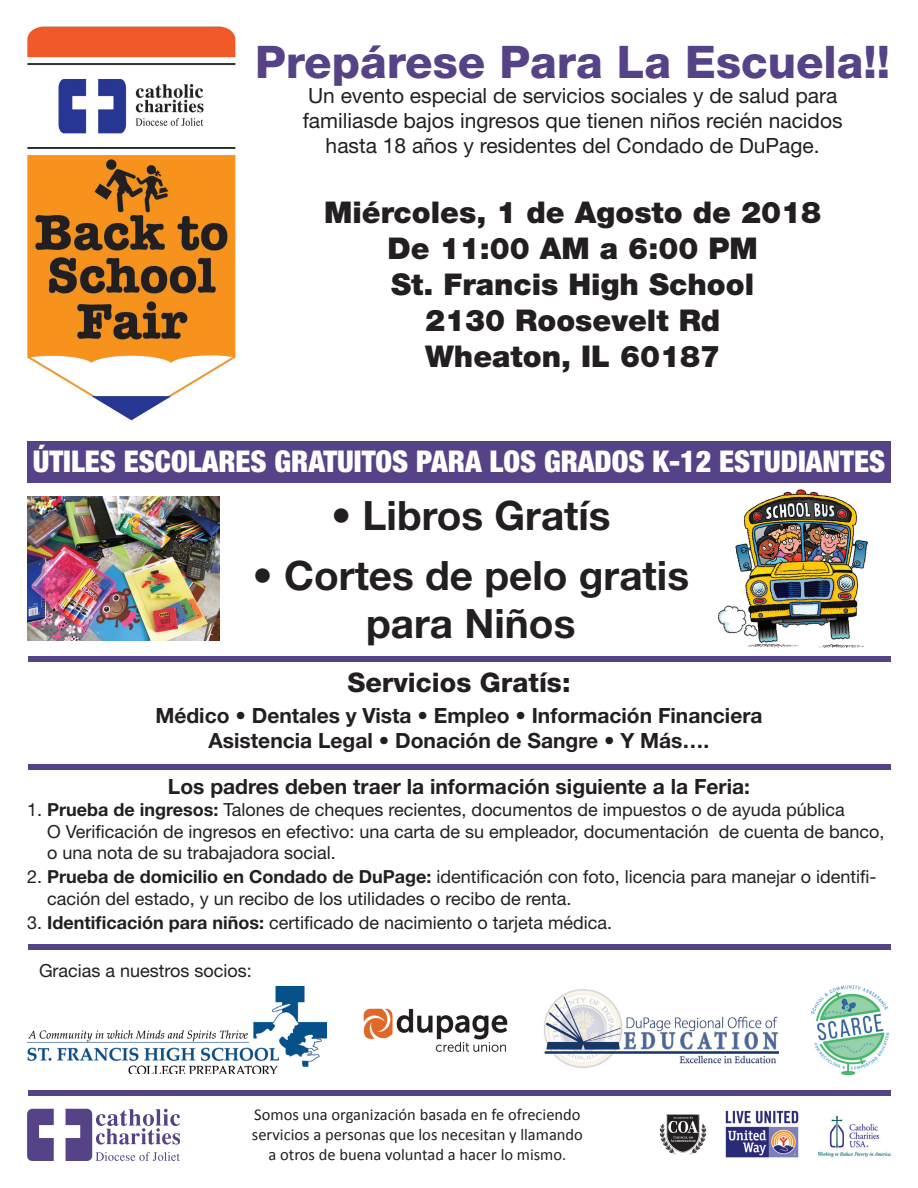
<style>
.page{position:relative;width:918px;height:1188px;background:#fff}
.page>*{position:absolute;margin:0;border:0;box-sizing:border-box;transform-origin:0 0}
.t1{font:800 45px "Helvetica Neue";color:#564286}
.t2{font:700 40.5px/48.6px "Helvetica Neue";color:#231f20;text-align:center}
.t3{font:900 30px/36px "Helvetica Neue";color:#231f20;text-align:center}
.t4{font:900 condensed 30px "Helvetica Neue";color:#fff}
.t5{font:800 27px "Helvetica Neue";color:#231f20}
.t6{font:700 21px/25.2px "Helvetica Neue";color:#231f20;text-align:center}
.t7{font:21px/25.2px "Helvetica Neue";color:#231f20;text-align:center}
.t8{font:18px/21.6px "Helvetica Neue";color:#231f20}
.t9{font:16.5px/19.8px "Calibri";color:#231f20;text-align:center}
.s1{font-weight:700}
</style>
<div class="page">
<img style="left:718px;top:490px;width:150px;height:157px">
<img style="left:27px;top:26px;width:209px;height:395px">
<img style="left:27px;top:496px;width:193px;height:145px">
<div style="left:27px;top:441px;width:864px;height:42px;background:#564286"></div>
<div style="left:29px;top:656px;width:862px;height:6px;background:#564286"></div>
<div style="left:29px;top:764px;width:862px;height:6px;background:#564286"></div>
<div style="left:29px;top:944px;width:862px;height:6px;background:#564286"></div>
<div style="left:29px;top:1090px;width:862px;height:6px;background:#564286"></div>
<img style="left:818px;top:1116px;width:74px;height:42px">
<img style="left:659px;top:1114px;width:48px;height:41px">
<img style="left:725px;top:1110px;width:74px;height:48px">
<svg style="left:27px;top:1109px;width:27px;height:52px"></svg>
<svg style="left:66px;top:1109px;width:114px;height:52px"></svg>
<img style="left:27px;top:987px;width:300px;height:87px">
<img style="left:812px;top:986px;width:77px;height:89px">
<img style="left:363px;top:1008px;width:145px;height:44px">
<img style="left:544px;top:989px;width:234px;height:79px">
<h1 class="t1" style="left:255px;top:35px;width:637px">Prepárese Para La Escuela!!</h1>
<p class="t7" style="left:303px;top:82px;width:541px">Un evento especial de servicios sociales y de salud para familiasde bajos ingresos que tienen niños recién nacidos hasta 18 años y residentes del Condado de DuPage.</p>
<h3 class="t3" style="left:324px;top:195px;width:499px">Miércoles, 1 de Agosto de 2018<br>De 11:00 AM a 6:00 PM<br>St. Francis High School<br>2130 Roosevelt Rd<br>Wheaton, IL 60187</h3>
<h3 class="t4" style="left:33px;top:443px;width:854px">ÚTILES ESCOLARES GRATUITOS PARA LOS GRADOS K-12 ESTUDIANTES</h3>
<h2 class="t2" style="left:331px;top:490px;width:281px">• Libros Gratís</h2>
<h2 class="t2" style="left:253px;top:550px;width:438px">• Cortes de pelo gratis para Niños</h2>
<h3 class="t5" style="left:347px;top:666px;width:225px">Servicios Gratís:</h3>
<p class="t6" style="left:155px;top:703px;width:609px">Médico • Dentales y Vista • Empleo • Información Financiera<br>Asistencia Legal • Donación de Sangre • Y Más….</p>
<p class="t6" style="left:168px;top:774px;width:584px">Los padres deben traer la información siguiente a la Feria:</p>
<p class="t8" style="left:47px;top:798px;width:839px;text-indent:-20px">1. <span class="s1">Prueba de ingresos:</span> Talones de cheques recientes, documentos de impuestos o de ayuda pública<br>O Verificación de ingresos en efectivo: una carta de su empleador, documentación de cuenta de banco, o una nota de su trabajadora social.</p>
<p class="t8" style="left:47px;top:866px;width:831px;text-indent:-20px">2. <span class="s1">Prueba de domicilio en Condado de DuPage:</span> identificación con foto, licencia para manejar o identifi&shy;cación del estado, y un recibo de los utilidades o recibo de renta.</p>
<p class="t8" style="left:27px;top:911px;width:587px">3. <span class="s1">Identificación para niños:</span> certificado de nacimiento o tarjeta médica.</p>
<p class="t8" style="left:39px;top:960px;width:214px">Gracias a nuestros socios:</p>
<p class="t9" style="left:252px;top:1104px;width:332px">Somos una organización basada en fe ofreciendo servicios a personas que los necesitan y llamando a otros de buena voluntad a hacer lo mismo.</p>
</div>
